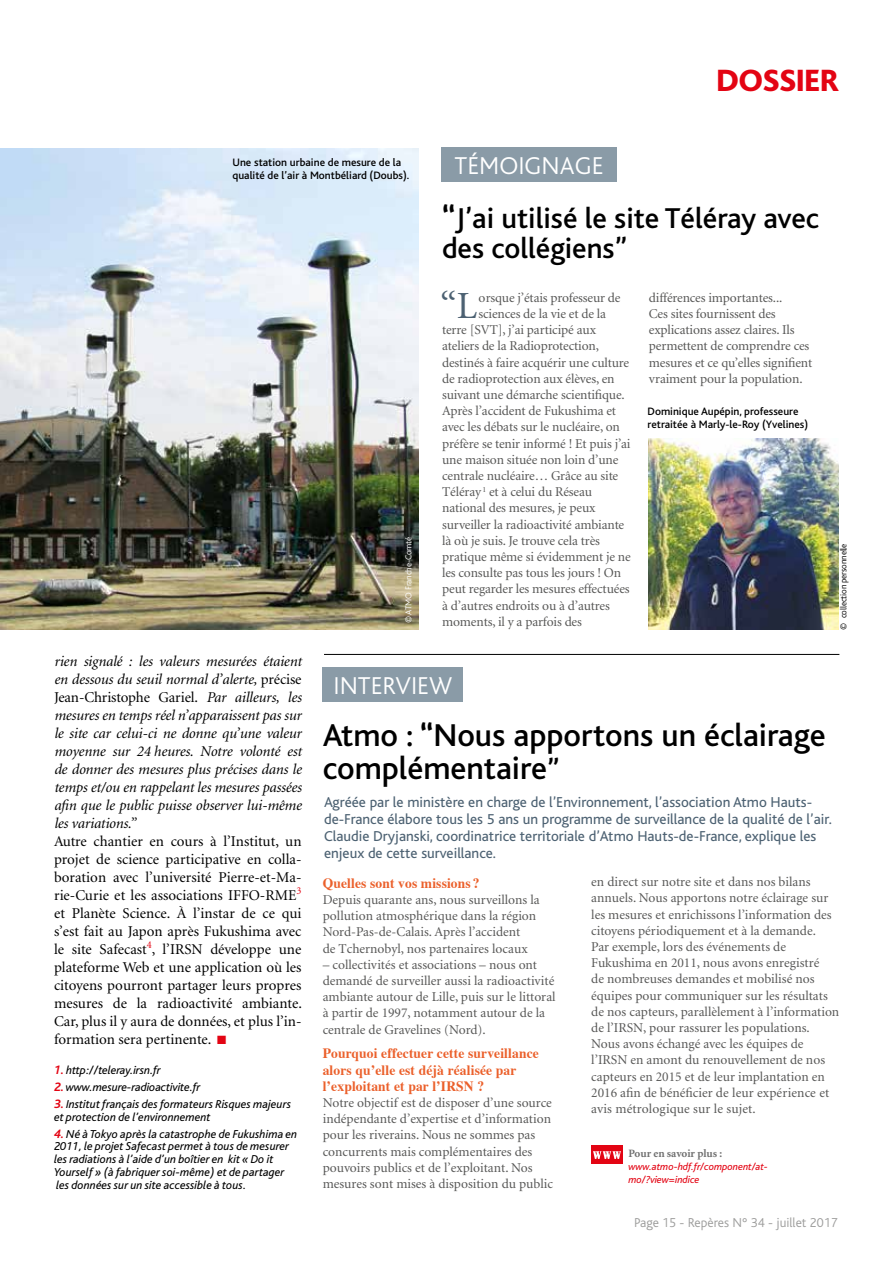
<style>
.page{position:relative;width:893px;height:1263px;background:#fff}
.page>*{position:absolute;margin:0;border:0;box-sizing:border-box;transform-origin:0 0}
.t1{font:38.4px "Minion";color:#4c6172}
.t2{font:500 33px/33px "Bliss";color:#000}
.t3{font:800 32.25px "Bliss";color:#e30413}
.t4{font:500 30px/30px "Bliss";color:#000}
.t5{font:300 25.5px "Bliss";color:#fff}
.t6{font:15px/18px "Minion";color:#000;text-align:justify}
.t7{font:italic 15px/18px "Minion";letter-spacing:-.01em;color:#000;text-align:justify}
.t8{font:15px/17.2px "Bliss";color:#4c6172}
.t9{font:700 14.25px/16.2px "Times";letter-spacing:.01em;color:#eb602b;scale:.95 1}
.t10{font:13.5px/16.2px "Minion";letter-spacing:-.005em;color:#575756}
.t11{font:300 13.5px "Bliss";color:#9d9d9c}
.t12{font:italic 12px/12.8px "Bliss";color:#000}
.t13{font:500 11.25px/12.8px "Bliss";color:#000}
.t14{font:700 11.25px "Minion";color:#6f6f6f}
.t15{font:italic 10.5px/12.6px "Bliss";letter-spacing:-.01em;color:#e30413}
.t16{font:300 9px "Bliss";letter-spacing:-.015em;color:#000}
.t17{font:300 9px "Bliss";letter-spacing:-.015em;color:#fff}
.s1{font-weight:700;font-size:33px}
.s2{font-style:normal}
.s3{color:#e30413}
.s4{font-weight:700;font-size:12.75px;color:#e30413}
.s5{font-weight:700}
.s6{font-size:30px}
</style>
<div class="page">
<img style="left:0;top:148px;width:418px;height:482px">
<hr style="left:324px;top:654px;width:515px;height:1px;background:#000">
<img style="left:649px;top:438px;width:189px;height:191px">
<div style="left:441px;top:148px;width:176px;height:34px;background:#8a9ba7"></div>
<div style="left:591px;top:1146px;width:31px;height:18px;background:#e30413"></div>
<svg style="left:593px;top:1151px;width:28px;height:8px"></svg>
<div style="left:323px;top:668px;width:140px;height:34px;background:#8a9ba7"></div>
<p class="t13" style="left:232px;top:156px;width:178px">Une station urbaine de mesure de la qualité de l’air à Montbéliard (Doubs).</p>
<p class="t17" style="left:404px;top:623px;width:88px;rotate:-90deg">© ATMO Franche-Comté</p>
<h3 class="t5" style="left:455px;top:152px;width:151px">Témoignage</h3>
<h3 class="t3" style="left:716px;top:63px;width:122px">DOSSI ER</h3>
<h3 class="t4" style="left:442px;top:203px;width:378px"><span class="s1">“</span>J’ai utilisé le site Téléray avec des collégiens”</h3>
<h1 class="t1" style="left:440px;top:287px;width:39px">“L</h1>
<p class="t10" style="left:478px;top:290px;width:144px">orsque j’étais professeur de</p>
<p class="t10" style="left:478px;top:306px;width:129px">sciences de la vie et de la</p>
<p class="t10" style="left:442px;top:322px;width:155px">terre [SVT], j’ai participé aux</p>
<p class="t10" style="left:442px;top:338px;width:158px">ateliers de la Radioprotection,</p>
<p class="t10" style="left:442px;top:355px;width:189px">destinés à faire acquérir une culture</p>
<p class="t10" style="left:442px;top:371px;width:174px">de radioprotection aux élèves, en</p>
<p class="t10" style="left:442px;top:387px;width:184px">suivant une démarche scientifique.</p>
<p class="t10" style="left:442px;top:403px;width:175px">Après l’accident de Fukushima et</p>
<p class="t10" style="left:442px;top:419px;width:179px">avec les débats sur le nucléaire, on</p>
<p class="t10" style="left:442px;top:436px;width:190px">préfère se tenir informé ! Et puis j’ai</p>
<p class="t10" style="left:442px;top:452px;width:178px">une maison située non loin d’une</p>
<p class="t10" style="left:442px;top:468px;width:178px">centrale nucléaire… Grâce au site</p>
<p class="t10" style="left:442px;top:484px;width:151px">Téléray <sup>1</sup> et à celui du Réseau</p>
<p class="t10" style="left:442px;top:500px;width:155px">national des mesures, je peux</p>
<p class="t10" style="left:442px;top:517px;width:184px">surveiller la radioactivité ambiante</p>
<p class="t10" style="left:442px;top:533px;width:159px">là où je suis. Je trouve cela très</p>
<p class="t10" style="left:442px;top:549px;width:190px">pratique même si évidemment je ne</p>
<p class="t10" style="left:442px;top:565px;width:181px">les consulte pas tous les jours ! On</p>
<p class="t10" style="left:442px;top:581px;width:189px">peut regarder les mesures effectuées</p>
<p class="t10" style="left:442px;top:598px;width:169px">à d’autres endroits ou à d’autres</p>
<p class="t10" style="left:442px;top:614px;width:141px">moments, il y a parfois des</p>
<p class="t10" style="left:649px;top:290px;width:165px">différences importantes...<br>Ces sites fournissent des explications assez claires. Ils permettent de comprendre ces mesures et ce qu’elles signifient vraiment pour la population.</p>
<p class="t13" style="left:648px;top:405px;width:162px">Dominique Aupépin, professeure retraitée à Marly-le-Roy (Yvelines)</p>
<p class="t16" style="left:839px;top:630px;width:88px;rotate:-90deg">© collection personnelle</p>
<p class="t7" style="left:54px;top:653px;width:249px">rien signalé : les valeurs mesurées étaient en dessous du seuil normal d’alerte, <span class="s2">précise Jean-Christophe Gariel.</span> Par ailleurs, les mesures en temps réel n’apparaissent pas sur le site car celui-ci ne donne qu’une valeur moyenne sur 24 heures. Notre volonté est de donner des mesures plus précises dans le temps et/ou en rappelant les mesures passées afin que le public puisse observer lui-même les variations.”</p>
<p class="t6" style="left:54px;top:833px;width:249px">Autre chantier en cours à l’Institut, un projet de science participative en colla&shy;boration avec l’université Pierre-et-Ma&shy;rie-Curie et les associations IFFO-RME<sup>3 </sup>et Planète Science. À l’instar de ce qui s’est fait au Japon après Fukushima avec le site Safecast<sup>4</sup>, l’IRSN développe une plateforme Web et une application où les citoyens pourront partager leurs propres mesures de la radioactivité ambiante.<br>Car, plus il y aura de données, et plus l’in&shy;formation sera pertinente. <span class="s3">■</span></p>
<p class="t12" style="left:54px;top:1064px;width:108px"><span class="s4">1.</span> http://teleray.irsn.fr</p>
<p class="t12" style="left:54px;top:1079px;width:239px;line-height:17px"><span class="s4">2.</span> www.mesure-radioactivite.fr<br><span class="s4">3.</span>Institut français des formateurs Risques majeurs</p>
<p class="t12" style="left:54px;top:1110px;width:158px">et protection de l’environnement</p>
<p class="t12" style="left:54px;top:1128px;width:245px"><span class="s4">4.</span> Né à Tokyo après la catastrophe de Fukushima en 2011, le projet Safecast permet à tous de mesurer les radiations à l’aide d’un boîtier en kit « Do it Yourself » (à fabriquer soi-même) et de partager les données sur un site accessible à tous.</p>
<h3 class="t5" style="left:334px;top:672px;width:39px">iNTERV</h3>
<h3 class="t5" style="left:411px;top:672px;width:43px">IEW</h3>
<h2 class="t2" style="left:323px;top:719px;width:504px">Atmo : <span class="s5">“</span>Nous apportons un éclairage complémentaire<span class="s6">”</span></h2>
<p class="t8" style="left:324px;top:793px;width:509px">Agréée par le ministère en charge de l’Environnement, l’association Atmo Hauts&shy;de-France élabore tous les 5 ans un programme de surveillance de la qualité de l’air.<br>Claudie Dryjanski, coordinatrice territoriale d’Atmo Hauts-de-France, explique les enjeux de cette surveillance.</p>
<p class="t9" style="left:323px;top:873px;width:167px">Quelles sont vos missions ?</p>
<p class="t10" style="left:323px;top:892px;width:218px">Depuis quarante ans, nous surveillons la pollution atmosphérique dans la région Nord-Pas-de-Calais. Après l’accident<br>de Tchernobyl, nos partenaires locaux</p>
<p class="t10" style="left:323px;top:957px;width:234px">– collectivités et associations – nous ont demandé de surveiller aussi la radioactivité ambiante autour de Lille, puis sur le littoral à partir de 1997, notamment autour de la centrale de Gravelines (Nord).</p>
<p class="t9" style="left:323px;top:1044px;width:229px">Pourquoi effectuer cette surveillance alors qu’elle est déjà réalisée par l’exploitant et par l’IRSN ?</p>
<p class="t10" style="left:323px;top:1095px;width:232px">Notre objectif est de disposer d’une source indépendante d’expertise et d’information pour les riverains. Nous ne sommes pas concurrents mais complémentaires des pouvoirs publics et de l’exploitant. Nos mesures sont mises à disposition du public</p>
<p class="t10" style="left:591px;top:874px;width:250px">en direct sur notre site et dans nos bilans annuels. Nous apportons notre éclairage sur les mesures et enrichissons l’information des citoyens périodiquement et à la demande.<br>Par exemple, lors des événements de Fukushima en 2011, nous avons enregistré<br>de nombreuses demandes et mobilisé nos équipes pour communiquer sur les résultats de nos capteurs, parallèlement à l’information de l’IRSN, pour rassurer les populations.<br>Nous avons échangé avec les équipes de l’IRSN en amont du renouvellement de nos capteurs en 2015 et de leur implantation en 2016 afin de bénéficier de leur expérience et avis métrologique sur le sujet.</p>
<p class="t14" style="left:628px;top:1148px;width:95px">Pour en savoir plus :</p>
<p class="t15" style="left:628px;top:1160px;width:141px">www.atmo-hdf.fr/component/at&shy;mo/?view=indice</p>
<p class="t11" style="left:634px;top:1215px;width:205px">Page 15 - Repères N° 34 - juillet 2017</p>
</div>
